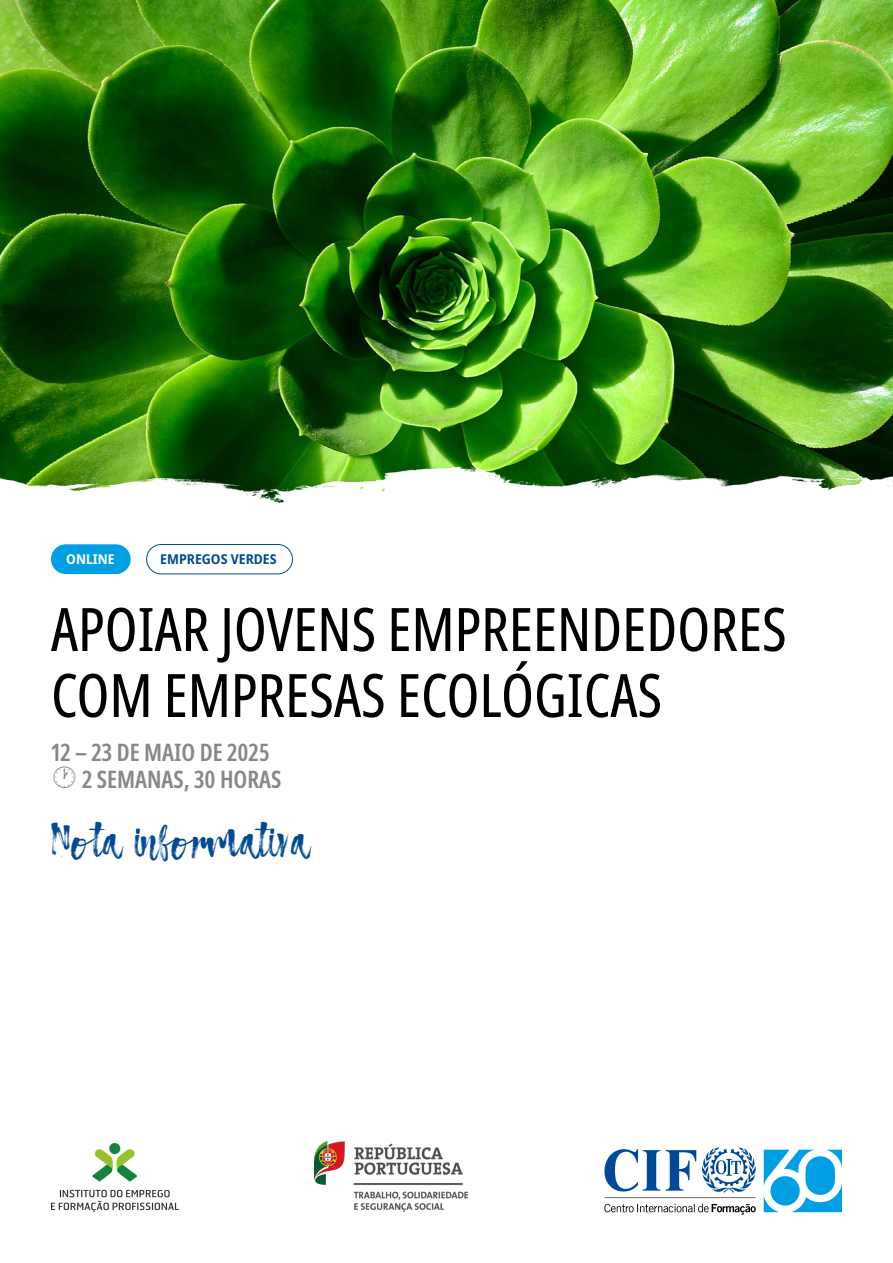
<style>
.page{position:relative;width:893px;height:1263px;background:#fff}
.page>*{position:absolute;margin:0;border:0;box-sizing:border-box;transform-origin:0 0}
.t1{font:extra-condensed 60px/66px "Noto Sans";color:#000}
.t2{font:45px "Atmosphere Script Typeface";color:#004996}
.t3{font:600 extra-condensed 24px "Noto Sans";color:#878787}
.t4{font:700 semi-condensed 13.5px "Noto Sans";color:#004996}
.t5{font:700 semi-condensed 13.5px "Noto Sans";color:#fff}
</style>
<div class="page">
<img style="left:0;top:0;width:893px;height:460px">
<img style="left:0;top:460px;width:893px;height:43px">
<div style="left:51px;top:544px;width:80px;height:30px;background:#009fe3;border-radius:15px"></div>
<div style="left:146px;top:544px;width:147px;height:30px;border:1px solid #004996;border-radius:15px"></div>
<svg style="left:764px;top:1150px;width:78px;height:62px"></svg>
<svg style="left:604px;top:1147px;width:152px;height:51px"></svg>
<svg style="left:604px;top:1204px;width:152px;height:11px"></svg>
<img style="left:51px;top:1143px;width:127px;height:69px">
<img style="left:315px;top:1142px;width:153px;height:70px">
<p class="t5" style="left:66px;top:550px;width:50px">ONLINE</p>
<p class="t4" style="left:160px;top:549px;width:118px">EMPREGOS VERDES</p>
<p class="t1" style="left:51px;top:598px;width:737px">APOIAR JOVENS EMPREENDEDORES<br>COM EMPRESAS ECOLÓGICAS</p>
<p class="t3" style="left:51px;top:735px;width:220px">12 – 23 DE MAIO DE 2025</p>
<p class="t3" style="left:51px;top:762px;width:232px">• 2 SEMANAS, 30 HORAS</p>
<p class="t2" style="left:51px;top:814px;width:259px">Nota informativa</p>
</div>
